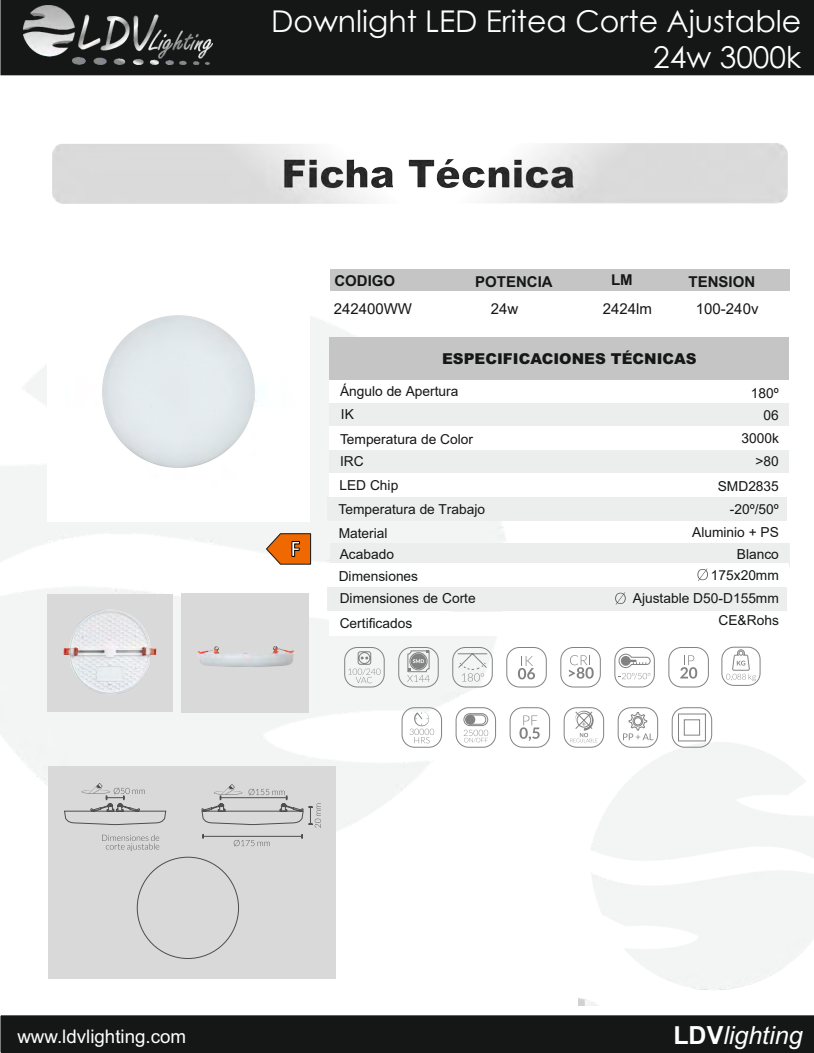
<style>
.page{position:relative;width:814px;height:1053px;background:#fff}
.page>*{position:absolute;margin:0;border:0;box-sizing:border-box;transform-origin:0 0}
.t1{font:30px/36px "Century Gothic";color:#fff;text-align:right}
.t2{font:italic 25px "Arial";color:#fff}
.t3{font:700 23.5px "Calibri";color:#fff;scale:.92 1}
.t4{font:18.75px "Arial";color:#fff}
.t5{font:900 15px "Arial";color:#151616}
.t6{font:700 15px "Arial";color:#151616}
.t7{font:15px "Arial";color:#151616}
.t8{font:15px "Arial";color:#151616}
.t9{font:13.75px/22px "Arial";color:#151616}
.t10{font:13.75px/21.6px "Arial";color:#151616}
.s1{font-style:inherit}
.s2{font-weight:700;font-style:normal}
</style>
<div class="page">
<img style="left:0;top:466px;width:506px;height:268px">
<svg style="left:1px;top:75px;width:813px;height:423px"></svg>
<div style="left:1px;top:621px;width:813px;height:431px;background:#fff"></div>
<div style="left:304px;top:119px;width:488px;height:60px;background:#fff;border:1px solid #d9d9da;border-radius:11px"></div>
<div style="left:52px;top:119px;width:516px;height:60px;background:#fff;border:1px solid #d9d9da;border-radius:11px"></div>
<div style="left:330px;top:269px;width:459px;height:22px;background:#c5c5c5"></div>
<div style="left:330px;top:337px;width:459px;height:42px;background:#c5c5c5"></div>
<div style="left:329px;top:380px;width:459px;height:23px;background:#fff"></div>
<div style="left:330px;top:403px;width:459px;height:23px;background:#eceded"></div>
<div style="left:330px;top:449px;width:459px;height:23px;background:#eceded"></div>
<div style="left:328px;top:497px;width:459px;height:24px;background:#eceded"></div>
<div style="left:330px;top:543px;width:459px;height:24px;background:#eceded"></div>
<div style="left:330px;top:473px;width:459px;height:23px;background:#fff"></div>
<div style="left:330px;top:426px;width:459px;height:24px;background:#fff"></div>
<div style="left:0;top:0;width:814px;height:75px;background:#151616"></div>
<img style="left:23px;top:5px;width:189px;height:60px">
<div style="left:1px;top:1015px;width:813px;height:37px;background:#151616"></div>
<div style="left:48px;top:765px;width:288px;height:213px;background:#d9d9da"></div>
<div style="left:329px;top:563px;width:459px;height:24px;background:#fff"></div>
<svg style="left:266px;top:533px;width:45px;height:31px"></svg>
<img style="left:52px;top:143px;width:735px;height:61px">
<img style="left:48px;top:268px;width:261px;height:253px">
<div style="left:328px;top:587px;width:459px;height:24px;background:#eceded"></div>
<div style="left:329px;top:611px;width:459px;height:24px;background:#fff"></div>
<svg style="left:615px;top:592px;width:11px;height:12px"></svg>
<svg style="left:697px;top:568px;width:11px;height:13px"></svg>
<svg style="left:569px;top:655px;width:25px;height:23px"></svg>
<div style="left:560px;top:647px;width:40px;height:40px;border:1px solid #818281;border-radius:13px"></div>
<svg style="left:614px;top:647px;width:41px;height:40px"></svg>
<svg style="left:518px;top:656px;width:17px;height:23px"></svg>
<div style="left:506px;top:647px;width:40px;height:40px;border:1px solid #818281;border-radius:13px"></div>
<svg style="left:680px;top:655px;width:17px;height:23px"></svg>
<div style="left:668px;top:647px;width:40px;height:40px;border:1px solid #818281;border-radius:13px"></div>
<svg style="left:452px;top:647px;width:41px;height:40px"></svg>
<div style="left:456px;top:707px;width:40px;height:40px;border:1px solid #818281;border-radius:13px"></div>
<svg style="left:463px;top:713px;width:25px;height:29px"></svg>
<div style="left:465px;top:714px;width:10px;height:10px;background:#818281;border-radius:50%"></div>
<svg style="left:519px;top:715px;width:20px;height:25px"></svg>
<div style="left:510px;top:707px;width:40px;height:40px;border:1px solid #818281;border-radius:13px"></div>
<svg style="left:570px;top:710px;width:27px;height:32px"></svg>
<div style="left:564px;top:707px;width:40px;height:40px;border:1px solid #818281;border-radius:13px"></div>
<div style="left:402px;top:707px;width:40px;height:40px;border:1px solid #818281;border-radius:13px"></div>
<svg style="left:409px;top:711px;width:25px;height:32px"></svg>
<svg style="left:344px;top:647px;width:41px;height:40px"></svg>
<svg style="left:398px;top:647px;width:41px;height:40px"></svg>
<svg style="left:618px;top:707px;width:40px;height:40px"></svg>
<svg style="left:672px;top:707px;width:40px;height:40px"></svg>
<svg style="left:721px;top:646px;width:39px;height:39px"></svg>
<hr style="left:203px;top:836px;width:99px;height:1px;background:#4e4e4d">
<svg style="left:234px;top:840px;width:36px;height:6px"></svg>
<svg style="left:201px;top:784px;width:120px;height:43px"></svg>
<svg style="left:64px;top:783px;width:102px;height:42px"></svg>
<svg style="left:102px;top:834px;width:57px;height:17px"></svg>
<img style="left:100px;top:313px;width:158px;height:157px">
<div style="left:48px;top:594px;width:125px;height:117px;background:#d9d9da"></div>
<img style="left:63px;top:609px;width:94px;height:86px">
<div style="left:181px;top:593px;width:127px;height:120px;background:#d9d9da"></div>
<img style="left:197px;top:646px;width:97px;height:21px">
<h1 class="t1" style="left:271px;top:2px;width:532px">Downlight LED Eritea Corte Ajustable<br>24w 3000k</h1>
<p class="t6" style="left:334px;top:275px;width:62px">CODIGO</p>
<p class="t6" style="left:475px;top:275px;width:79px">POTENCIA</p>
<p class="t6" style="left:611px;top:274px;width:23px">LM</p>
<p class="t6" style="left:688px;top:275px;width:68px">TENSION</p>
<p class="t7" style="left:334px;top:298px;width:80px">24<span class="s1">24</span>00W<span class="s1">W</span></p>
<p class="t8" style="left:491px;top:298px;width:29px">24w</p>
<p class="t7" style="left:602px;top:298px;width:51px">2424<span class="s1">lm</span></p>
<p class="t7" style="left:696px;top:298px;width:64px">100<span class="s1">-2</span>40<span class="s1">v</span></p>
<h3 class="t3" style="left:290px;top:532px;width:12px">F</h3>
<p class="t5" style="left:442px;top:353px;width:256px">ESPECIFICACIONES TÉCNICAS</p>
<p class="t10" style="left:340px;top:380px;width:120px">Ángulo de Apertura</p>
<p class="t10" style="left:751px;top:382px;width:29px">180º</p>
<p class="t10" style="left:341px;top:403px;width:14px">IK</p>
<p class="t9" style="left:340px;top:429px;width:134px">Temperatura de Color<br>IRC</p>
<p class="t9" style="left:339px;top:499px;width:148px">Temperatura de Trabajo</p>
<p class="t9" style="left:339px;top:475px;width:60px">LED Chip</p>
<p class="t9" style="left:339px;top:523px;width:50px">Material</p>
<p class="t10" style="left:340px;top:543px;width:56px">Acabado</p>
<p class="t10" style="left:763px;top:404px;width:17px">06</p>
<p class="t9" style="left:741px;top:429px;width:39px"><span class="s1">30</span>00k</p>
<p class="t9" style="left:755px;top:451px;width:25px">&gt;80</p>
<p class="t9" style="left:730px;top:500px;width:51px">-20º/50º</p>
<p class="t9" style="left:718px;top:476px;width:63px">SMD2835</p>
<p class="t9" style="left:692px;top:523px;width:88px">Aluminio <span class="s1">+ PS</span></p>
<p class="t10" style="left:737px;top:543px;width:44px">Blanco</p>
<p class="t10" style="left:339px;top:565px;width:139px">Dimensiones<br><span class="s1">Dimensiones</span> de Corte</p>
<p class="t10" style="left:633px;top:563px;width:147px;line-height:23px;text-align:right">175x20mm<br>Ajustable D50-D155mm</p>
<p class="t9" style="left:340px;top:613px;width:74px">Certificados</p>
<p class="t9" style="left:718px;top:610px;width:62px">CE&amp;Rohs</p>
<h3 class="t4" style="left:17px;top:1028px;width:170px">www.ldvlighting.com</h3>
<h2 class="t2" style="left:673px;top:1026px;width:131px"><span class="s2">LDV</span>lighting</h2>
</div>
